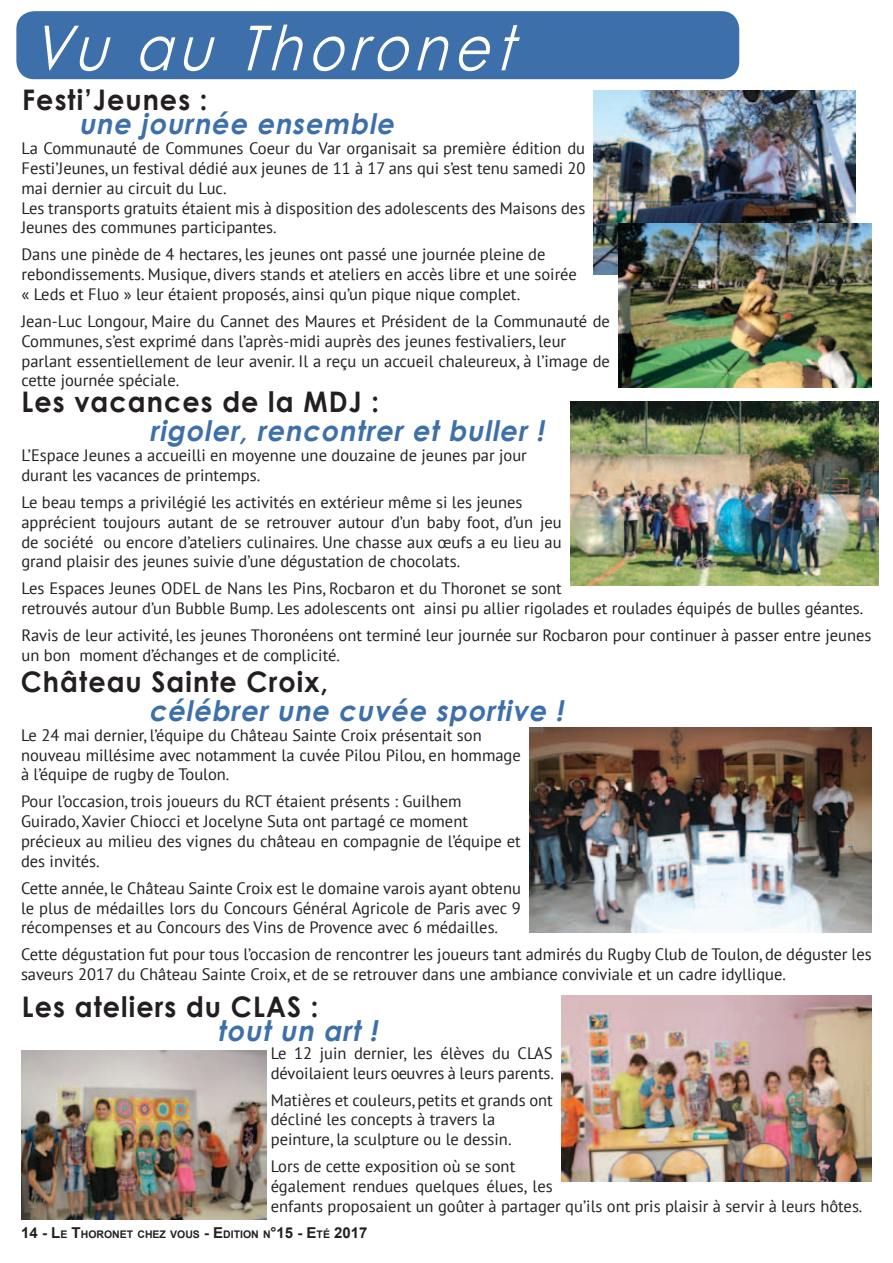
<style>
.page{position:relative;width:893px;height:1263px;background:#fff}
.page>*{position:absolute;margin:0;border:0;box-sizing:border-box;transform-origin:0 0}
.t1{font:italic 62.1px "Century Gothic";color:#fffef3;scale:.87 1}
.t2{font:italic 700 28.35px "Century Gothic";color:#3d70ab;scale:.95 1}
.t3{font:700 28.35px "Century Gothic";letter-spacing:.04em;color:#231f20;scale:.95 1}
.t4{font:16.5px/19.8px "PT Sans";color:#231f20}
.t5{font:700 10.5px "Arial";color:#231f20}
.s1{font-size:15px}
</style>
<div class="page">
<div style="left:16px;top:11px;width:723px;height:68px;background:#3d70ab;border-radius:18px"></div>
<img style="left:529px;top:728px;width:342px;height:204px">
<img style="left:570px;top:401px;width:309px;height:184px">
<img style="left:561px;top:996px;width:311px;height:185px">
<img style="left:594px;top:91px;width:261px;height:184px">
<img style="left:619px;top:223px;width:252px;height:164px">
<img style="left:21px;top:1050px;width:245px;height:169px">
<h1 class="t1" style="left:31px;top:10px;width:578px">Vu au Thoronet</h1>
<h2 class="t3" style="left:22px;top:81px;width:196px">Festi’Jeunes :</h2>
<h2 class="t2" style="left:79px;top:106px;width:339px">une journée ensemble</h2>
<p class="t4" style="left:21px;top:138px;width:565px">La Communauté de Communes Coeur du Var organisait sa première édition du Festi’Jeunes, un festival dédié aux jeunes de 11 à 17 ans qui s’est tenu samedi 20 mai dernier au circuit du Luc.<br>Les transports gratuits étaient mis à disposition des adolescents des Maisons des Jeunes des communes participantes.</p>
<p class="t4" style="left:21px;top:244px;width:557px">Dans une pinède de 4 hectares, les jeunes ont passé une journée pleine de rebondissements. Musique, divers stands et ateliers en accès libre et une soirée « Leds et Fluo » leur étaient proposés, ainsi qu’un pique nique complet.</p>
<p class="t4" style="left:21px;top:311px;width:590px">Jean-Luc Longour, Maire du Cannet des Maures et Président de la Communauté de Communes, s’est exprimé dans l’après-midi auprès des jeunes festivaliers, leur parlant essentiellement de leur avenir. Il a reçu un accueil chaleureux, à l’image de cette journée spéciale.</p>
<h2 class="t3" style="left:21px;top:383px;width:378px">Les vacances de la MDJ :</h2>
<h2 class="t2" style="left:149px;top:413px;width:423px">rigoler, rencontrer et buller !</h2>
<p class="t4" style="left:21px;top:445px;width:507px">L’Espace Jeunes a accueilli en moyenne une douzaine de jeunes par jour durant les vacances de printemps.</p>
<p class="t4" style="left:21px;top:492px;width:542px">Le beau temps a privilégié les activités en extérieur même si les jeunes apprécient toujours autant de se retrouver autour d’un baby foot, d’un jeu de société ou encore d’ateliers culinaires. Une chasse aux œufs a eu lieu au grand plaisir des jeunes suivie d’une dégustation de chocolats.</p>
<p class="t4" style="left:21px;top:578px;width:843px">Les Espaces Jeunes ODEL de Nans les Pins, Rocbaron et du Thoronet se sont<br>retrouvés autour d’un Bubble Bump. Les adolescents ont ainsi pu allier rigolades et roulades équipés de bulles géantes.</p>
<p class="t4" style="left:21px;top:625px;width:851px">Ravis de leur activité, les jeunes Thoronéens ont terminé leur journée sur Rocbaron pour continuer à passer entre jeunes un bon moment d’échanges et de complicité.</p>
<h2 class="t3" style="left:21px;top:663px;width:325px">Château Sainte Croix,</h2>
<h2 class="t2" style="left:149px;top:693px;width:444px">célébrer une cuvée sportive !</h2>
<p class="t4" style="left:21px;top:725px;width:501px">Le 24 mai dernier, l’équipe du Château Sainte Croix présentait son nouveau millésime avec notamment la cuvée Pilou Pilou, en hommage à l’équipe de rugby de Toulon.</p>
<p class="t4" style="left:21px;top:791px;width:501px">Pour l’occasion, trois joueurs du RCT étaient présents : Guilhem Guirado, Xavier Chiocci et Jocelyne Suta ont partagé ce moment précieux au milieu des vignes du château en compagnie de l’équipe et des invités.</p>
<p class="t4" style="left:21px;top:878px;width:501px;text-align:justify">Cette année, le Château Sainte Croix est le domaine varois ayant obtenu le plus de médailles lors du Concours Général Agricole de Paris avec 9 récompenses et au Concours des Vins de Provence avec 6 médailles.</p>
<p class="t4" style="left:21px;top:944px;width:852px">Cette dégustation fut pour tous l’occasion de rencontrer les joueurs tant admirés du Rugby Club de Toulon, de déguster les saveurs 2017 du Château Sainte Croix, et de se retrouver dans une ambiance conviviale et un cadre idyllique.</p>
<h2 class="t3" style="left:22px;top:989px;width:314px">Les ateliers du CLAS :</h2>
<h2 class="t2" style="left:217px;top:1013px;width:176px">tout un art !</h2>
<p class="t4" style="left:271px;top:1043px;width:285px">Le 12 juin dernier, les élèves du CLAS dévoilaient leurs oeuvres à leurs parents.</p>
<p class="t4" style="left:271px;top:1089px;width:284px">Matières et couleurs, petits et grands ont décliné les concepts à travers la peinture, la sculpture ou le dessin.</p>
<p class="t4" style="left:271px;top:1156px;width:593px">Lors de cette exposition où se sont<br>également rendues quelques élues, les<br>enfants proposaient un goûter à partager qu’ils ont pris plaisir à servir à leurs hôtes.</p>
<p class="t5" style="left:21px;top:1227px;width:348px"><span class="s1">14 - L</span>E <span class="s1">T</span>HORONET CHEZ VOUS <span class="s1">- E</span>DITION N<span class="s1">°15 - E</span>TÉ <span class="s1">2017</span></p>
</div>
